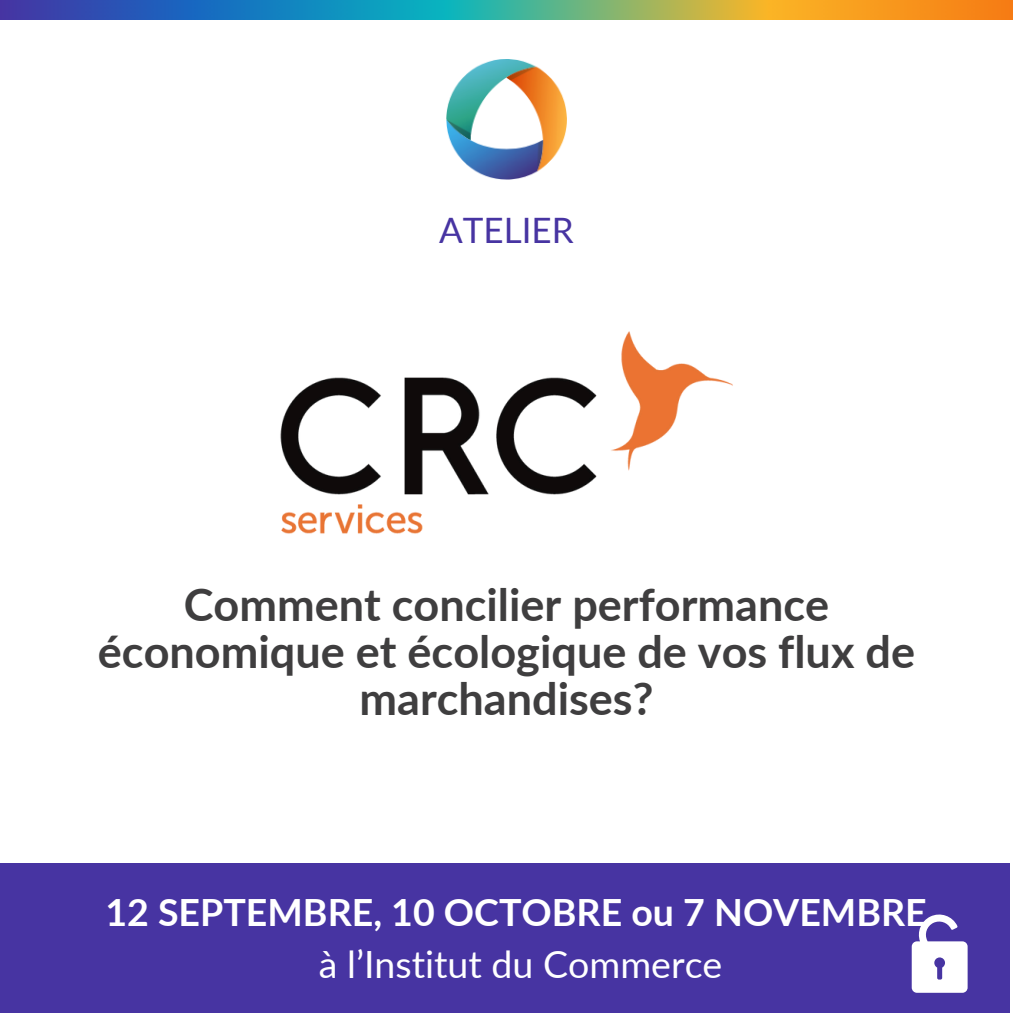
<style>
.page{position:relative;width:1013px;height:1013px;background:#fff}
.page>*{position:absolute;margin:0;border:0;box-sizing:border-box;transform-origin:0 0}
.t1{font:700 45px/46.9px "Lato";color:#3f3e3f;text-align:center}
.t2{font:700 37.5px "Lato";color:#fff}
.t3{font:37.5px "Lato";color:#fff}
.t4{font:35px "Lato";color:#4734a2}
</style>
<div class="page">
<img style="left:446px;top:60px;width:120px;height:120px">
<img style="left:0;top:0;width:1012px;height:20px">
<div style="left:0;top:863px;width:1010px;height:149px;background:#4734a2"></div>
<img style="left:280px;top:331px;width:453px;height:203px">
<svg style="left:911px;top:914px;width:56px;height:78px"></svg>
<h2 class="t4" style="left:439px;top:209px;width:136px">ATELIER</h2>
<p class="t1" style="left:98px;top:580px;width:818px">Comment concilier performance économique et écologique de vos flux de marchandises?</p>
<p class="t2" style="left:105px;top:888px;width:822px">12 SEPTEMBRE, 10 OCTOBRE ou 7 NOVEMBRE</p>
<p class="t3" style="left:319px;top:941px;width:405px">à l’Institut du Commerce</p>
</div>
